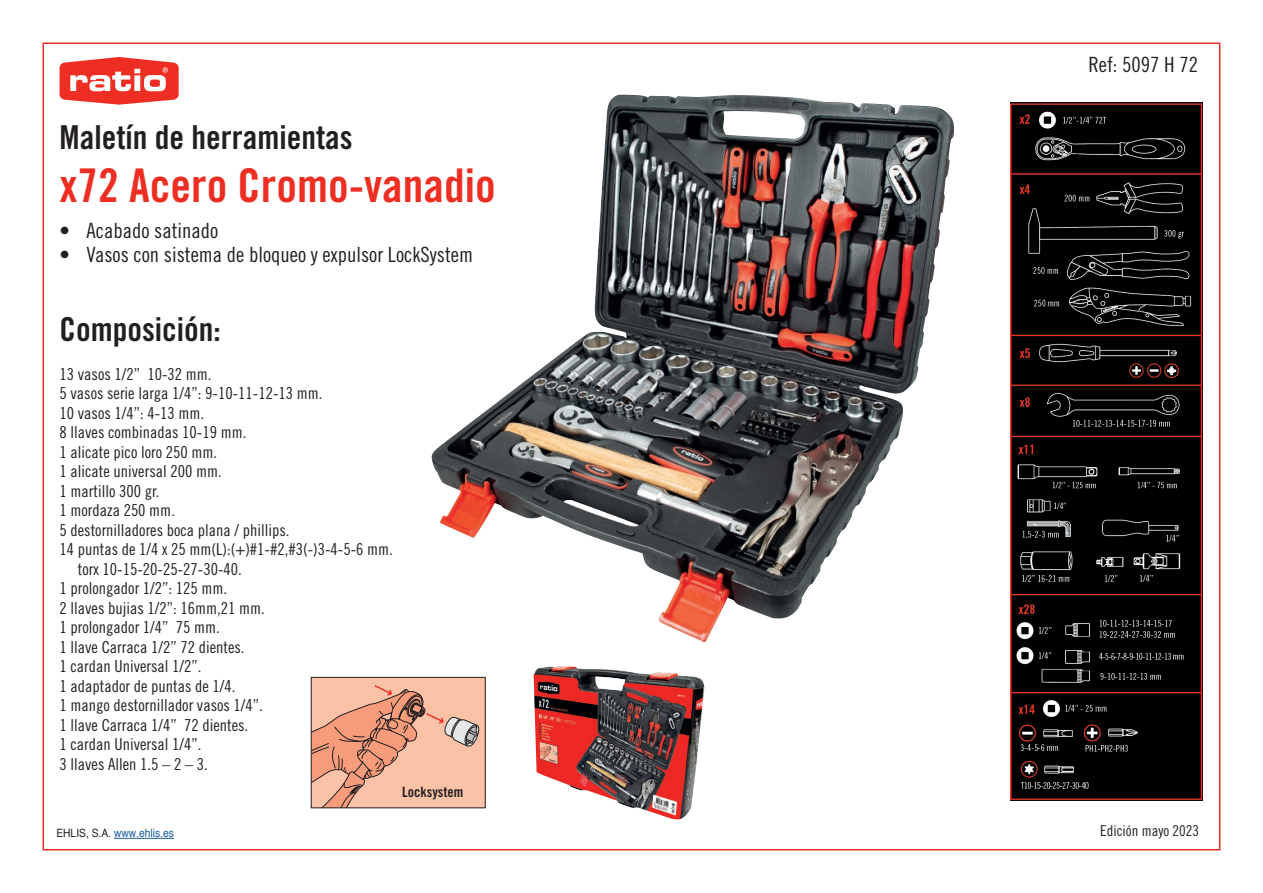
<style>
.page{position:relative;width:1263px;height:893px;background:#fff}
.page>*{position:absolute;margin:0;border:0;box-sizing:border-box;transform-origin:0 0}
.t1{font:46.5px "Trade Gothic LT Std Bd Cn 20";color:#ee2e22}
.t2{font:33px "Trade Gothic LT Std Bd Cn 20";color:#231f20}
.t3{font:21px "Trade Gothic LT Std Cn 18";color:#231f20}
.t4{font:16.5px "Trade Gothic LT Std Cn 18";color:#231f20}
.t5{font:15px "Trade Gothic LT Std Cn 18";color:#231f20}
.t6{font:14.25px "Trade Gothic LT Std Bd Cn 20";color:#231f20}
.t7{font:11.4px "Helvetica";color:#175d9e;scale:.9 1}
.s1{color:#231f20}
</style>
<div class="page">
<svg style="left:60px;top:57px;width:119px;height:48px"></svg>
<hr style="left:114px;top:838px;width:60px;height:1px;background:#175d9e">
<img style="left:432px;top:95px;width:522px;height:547px">
<img style="left:1011px;top:103px;width:191px;height:697px">
<div style="left:311px;top:677px;width:174px;height:131px;background:#fbc2a8"></div>
<svg style="left:313px;top:685px;width:167px;height:121px"></svg>
<div style="left:311px;top:677px;width:175px;height:131px;border:1px solid #231f20"></div>
<img style="left:534px;top:666px;width:170px;height:154px">
<h2 class="t2" style="left:60px;top:117px;width:295px">Maletín de herramientas</h2>
<h1 class="t1" style="left:60px;top:157px;width:438px">x72 Acero Cromo-vanadio</h1>
<p class="t3" style="left:60px;top:218px;width:160px">• Acabado satinado</p>
<p class="t3" style="left:60px;top:242px;width:415px">• Vasos con sistema de bloqueo y expulsor LockSystem</p>
<h2 class="t2" style="left:60px;top:309px;width:163px">Composición:</h2>
<p class="t4" style="left:60px;top:364px;width:154px">13 vasos 1/2” 10-32 mm.</p>
<p class="t4" style="left:60px;top:384px;width:264px">5 vasos serie larga 1/4”: 9-10-11-12-13 mm.</p>
<p class="t4" style="left:60px;top:403px;width:146px">10 vasos 1/4”: 4-13 mm.</p>
<p class="t4" style="left:60px;top:423px;width:188px">8 llaves combinadas 10-19 mm.</p>
<p class="t4" style="left:60px;top:442px;width:159px">1 alicate pico loro 250 mm.</p>
<p class="t4" style="left:60px;top:462px;width:164px">1 alicate universal 200 mm.</p>
<p class="t4" style="left:60px;top:481px;width:101px">1 martillo 300 gr.</p>
<p class="t4" style="left:60px;top:501px;width:117px">1 mordaza 250 mm.</p>
<p class="t4" style="left:60px;top:520px;width:231px">5 destornilladores boca plana / phillips.</p>
<p class="t4" style="left:60px;top:540px;width:335px">14 puntas de 1/4 x 25 mm(L):(+)#1-#2,#3(-)3-4-5-6 mm.</p>
<p class="t4" style="left:78px;top:559px;width:165px">torx 10-15-20-25-27-30-40.</p>
<p class="t4" style="left:60px;top:579px;width:169px">1 prolongador 1/2”: 125 mm.</p>
<p class="t4" style="left:60px;top:598px;width:207px">2 llaves bujias 1/2”: 16mm,21 mm.</p>
<p class="t4" style="left:60px;top:618px;width:162px">1 prolongador 1/4” 75 mm.</p>
<p class="t4" style="left:60px;top:637px;width:187px">1 llave Carraca 1/2” 72 dientes.</p>
<p class="t4" style="left:60px;top:657px;width:144px">1 cardan Universal 1/2”.</p>
<p class="t4" style="left:60px;top:676px;width:177px">1 adaptador de puntas de 1/4.</p>
<p class="t4" style="left:60px;top:696px;width:205px">1 mango destornillador vasos 1/4”.</p>
<p class="t4" style="left:60px;top:715px;width:190px">1 llave Carraca 1/4” 72 dientes.</p>
<p class="t4" style="left:60px;top:735px;width:144px">1 cardan Universal 1/4”.</p>
<p class="t4" style="left:60px;top:754px;width:150px">3 llaves Allen 1.5 – 2 – 3.</p>
<p class="t6" style="left:402px;top:783px;width:63px">Locksystem</p>
<p class="t3" style="left:1088px;top:52px;width:111px">Ref: 5097 H 72</p>
<p class="t7" style="left:56px;top:825px;width:132px"><span class="s1">EHLIS, S.A.</span> www.ehlis.es</p>
<p class="t5" style="left:1100px;top:821px;width:101px">Edición mayo 2023</p>
</div>
